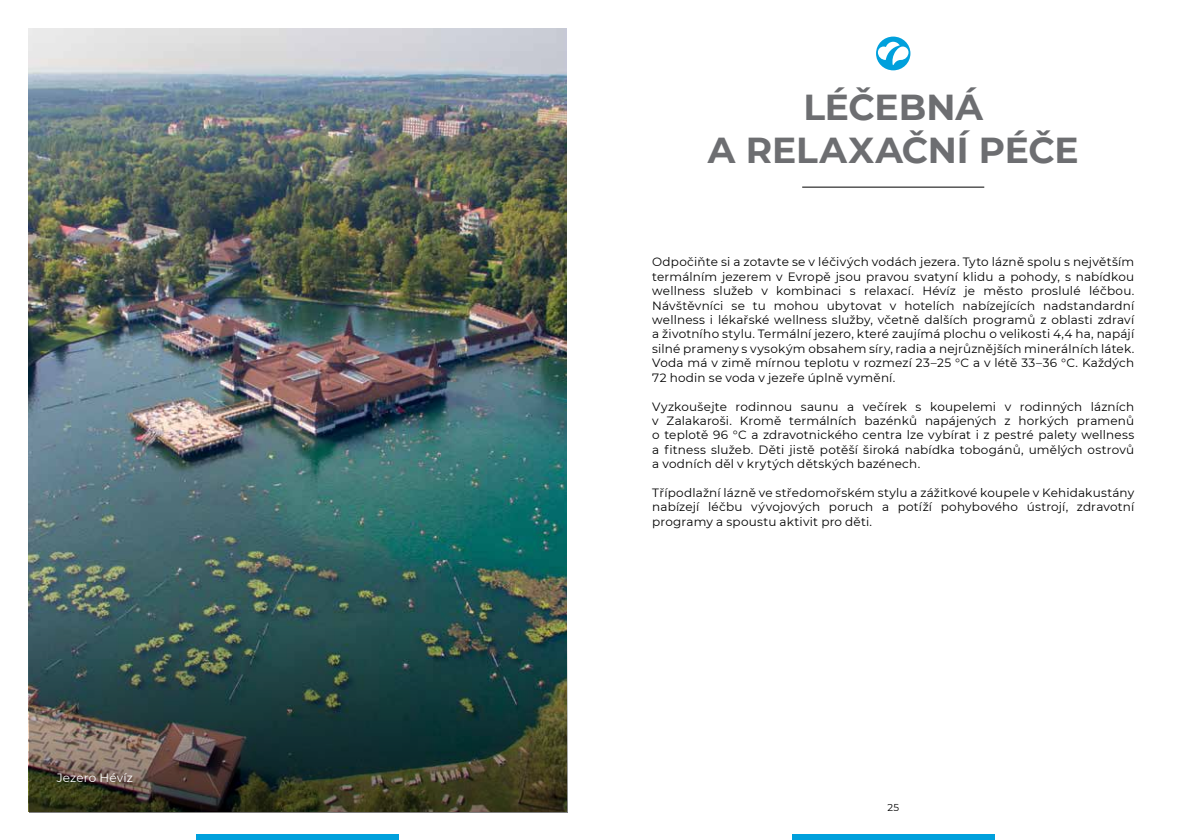
<style>
.page{position:relative;width:1191px;height:840px;background:#fff}
.page>*{position:absolute;margin:0;border:0;box-sizing:border-box;transform-origin:0 0}
.t1{font:700 36px/43.2px "Montserrat";letter-spacing:-.005em;color:#6d6e71;text-align:center}
.t2{font:12px/14.4px "Montserrat";letter-spacing:.015em;color:#000;text-align:justify}
.t3{font:12px "Montserrat";letter-spacing:.015em;color:#fff}
.t4{font:10px "Montserrat";color:#000}
</style>
<div class="page">
<div style="left:792px;top:833px;width:202px;height:6px;background:#00a0dc"></div>
<div style="left:197px;top:833px;width:202px;height:6px;background:#00a0dc"></div>
<hr style="left:802px;top:186px;width:182px;height:1px;background:#000">
<div style="left:876px;top:37px;width:34px;height:33px;background:#00a0dc;border-radius:50%"></div>
<svg style="left:878px;top:42px;width:30px;height:23px"></svg>
<img style="left:28px;top:28px;width:539px;height:783px">
<img style="left:29px;top:610px;width:538px;height:201px">
<p class="t3" style="left:57px;top:768px;width:78px">Jezero Hévíz</p>
<h1 class="t1" style="left:708px;top:84px;width:372px">LÉČEBNÁ<br>A RELAXAČNÍ PÉČE</h1>
<p class="t2" style="left:652px;top:254px;width:483px">Odpočiňte si a zotavte se v léčivých vodách jezera. Tyto lázně spolu s největším termálním jezerem v Evropě jsou pravou svatyní klidu a pohody, s nabídkou wellness služeb v kombinaci s relaxací. Hévíz je město proslulé léčbou.<br>Návštěvníci se tu mohou ubytovat v hotelích nabízejících nadstandardní wellness i lékařské wellness služby, včetně dalších programů z oblasti zdraví a životního stylu. Termální jezero, které zaujímá plochu o velikosti 4,4 ha, napájí silné prameny s vysokým obsahem síry, radia a nejrůznějších minerálních látek.<br>Voda má v zimě mírnou teplotu v rozmezí 23–25 °C a v létě 33–36 °C. Každých 72 hodin se voda v jezeře úplně vymění.</p>
<p class="t2" style="left:652px;top:398px;width:483px">Vyzkoušejte rodinnou saunu a večírek s koupelemi v rodinných lázních v Zalakaroši. Kromě termálních bazénků napájených z horkých pramenů o teplotě 96 °C a zdravotnického centra lze vybírat i z pestré palety wellness a fitness služeb. Děti jistě potěší široká nabídka tobogánů, umělých ostrovů a vodních děl v krytých dětských bazénech.</p>
<p class="t2" style="left:652px;top:485px;width:483px">Třípodlažní lázně ve středomořském stylu a zážitkové koupele v Kehidakustány nabízejí léčbu vývojových poruch a potíží pohybového ústrojí, zdravotní programy a spoustu aktivit pro děti.</p>
<p class="t4" style="left:887px;top:800px;width:13px">25</p>
</div>
